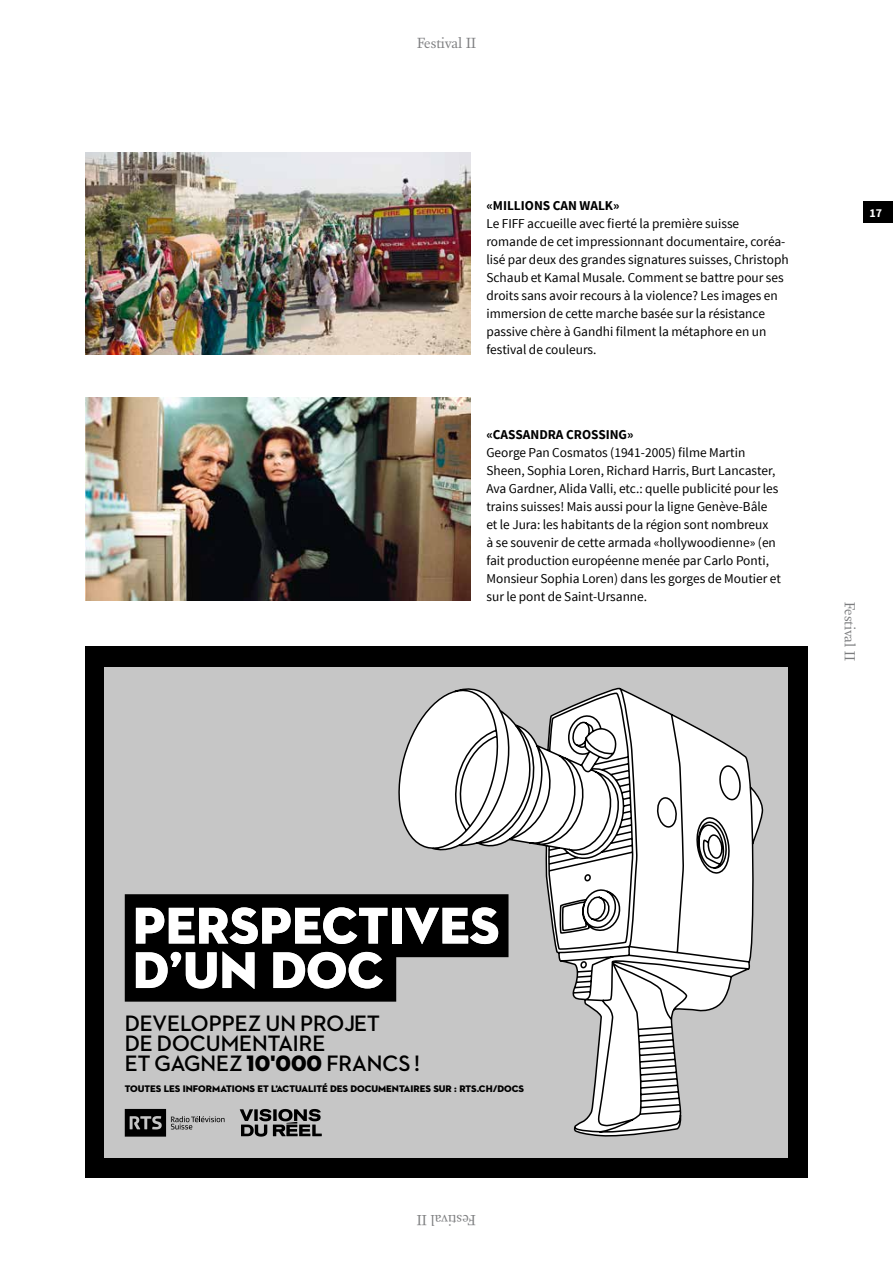
<style>
.page{position:relative;width:893px;height:1263px;background:#fff}
.page>*{position:absolute;margin:0;border:0;box-sizing:border-box;transform-origin:0 0}
.t1{font:700 22.65px/20px "Neutraface 2 Display";color:#000}
.t2{font:15px "New Fournier BP";letter-spacing:-.005em;color:#7b7c7e}
.t3{font:13.5px/18px "Source Sans Pro";color:#000}
.t4{font:700 13.5px "Source Sans Pro";color:#000}
.t5{font:700 12px "Source Sans Pro";color:#fff}
.t6{font:9.75px "Neutraface 2 Display Titling";color:#000}
.s1{font-family:"Neutraface 2 Display Titling";font-weight:400}
</style>
<div class="page">
<div style="left:863px;top:202px;width:30px;height:21px;background:#000"></div>
<img style="left:85px;top:152px;width:385px;height:203px">
<img style="left:85px;top:397px;width:385px;height:203px">
<div style="left:85px;top:646px;width:723px;height:532px;background:#000"></div>
<div style="left:104px;top:667px;width:683px;height:490px;background:#c6c6c6"></div>
<svg style="left:398px;top:687px;width:366px;height:450px"></svg>
<svg style="left:125px;top:1109px;width:100px;height:27px"></svg>
<svg style="left:240px;top:1109px;width:82px;height:27px"></svg>
<svg style="left:125px;top:894px;width:383px;height:108px"></svg>
<p class="t2" style="left:417px;top:34px;width:60px">Festival II</p>
<p class="t4" style="left:486px;top:197px;width:135px">«MILLIONS CAN WALK»</p>
<p class="t3" style="left:486px;top:215px;width:304px">Le FIFF accueille avec fierté la première suisse romande de cet impressionnant documentaire, coréa&shy;lisé par deux des grandes signatures suisses, Christoph Schaub et Kamal Musale. Comment se battre pour ses droits sans avoir recours à la violence? Les images en immersion de cette marche basée sur la résistance passive chère à Gandhi filment la métaphore en un festival de couleurs.</p>
<p class="t4" style="left:486px;top:426px;width:149px">«CASSANDRA CROSSING»</p>
<p class="t3" style="left:486px;top:444px;width:296px">George Pan Cosmatos (1941-2005) filme Martin Sheen, Sophia Loren, Richard Harris, Burt Lancaster, Ava Gardner, Alida Valli, etc.: quelle publicité pour les trains suisses! Mais aussi pour la ligne Genève-Bâle et le Jura: les habitants de la région sont nombreux<br>à se souvenir de cette armada «hollywoodienne» (en fait production européenne menée par Carlo Ponti, Monsieur Sophia Loren) dans les gorges de Moutier et sur le pont de Saint-Ursanne.</p>
<p class="t5" style="left:870px;top:205px;width:14px">17</p>
<p class="t2" style="left:859px;top:602px;width:60px;rotate:90deg">Festival II</p>
<h1 class="t1" style="left:125px;top:1013px;width:296px">DEVELOPPEZ UN PROJET<br>DE DOCUMENTAIRE<br>ET GAGNEZ <span class="s1">10'000</span> FRANCS !</h1>
<p class="t6" style="left:125px;top:1082px;width:401px">TOUTES LES INFORMATIONS ET L’ACTUALITÉ DES DOCUMENTAIRES SUR : RTS.CH/DOCS</p>
<p class="t2" style="left:476px;top:1229px;width:60px;rotate:-180deg">Festival II</p>
</div>
